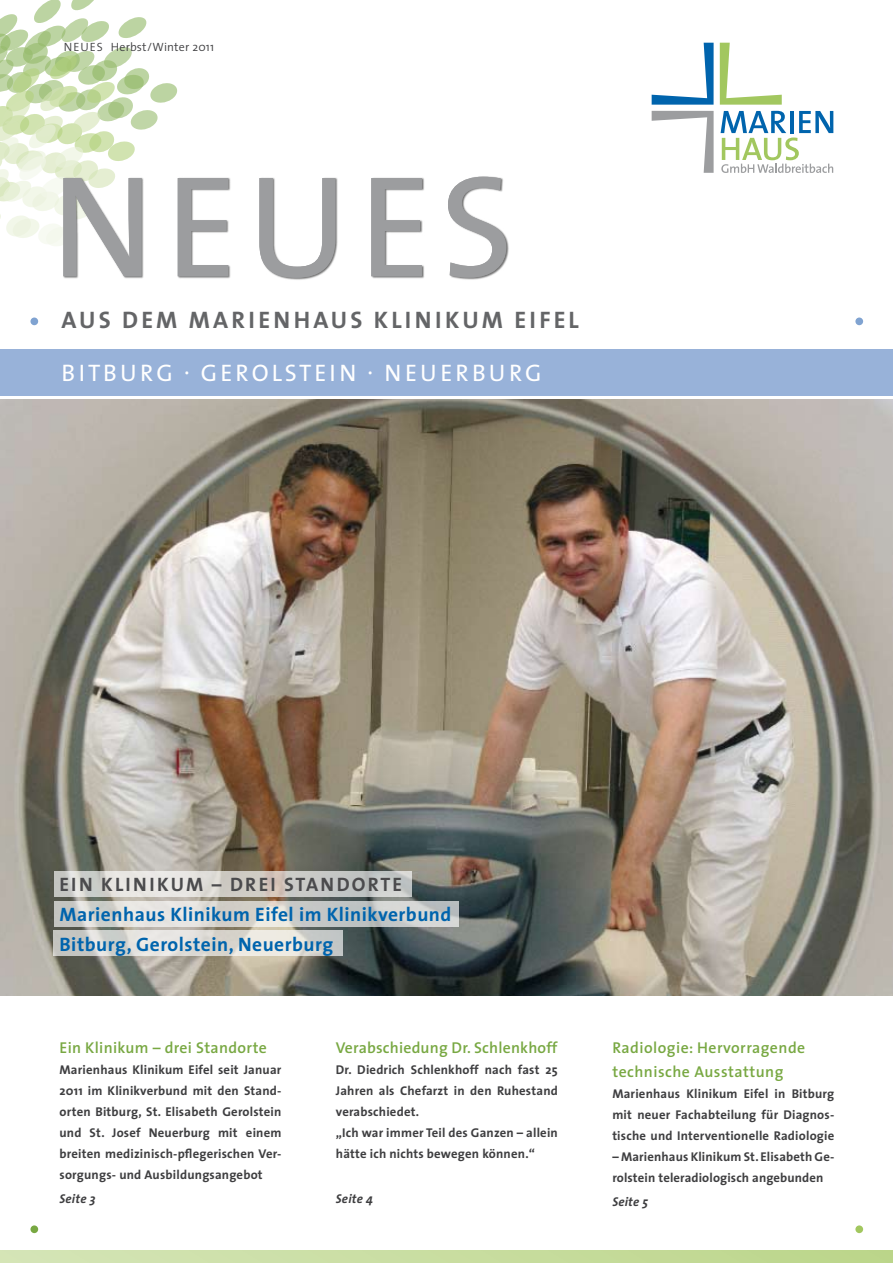
<style>
.page{position:relative;width:893px;height:1263px;background:#fff}
.page>*{position:absolute;margin:0;border:0;box-sizing:border-box;transform-origin:0 0}
.t1{font:700 24px "The Sans";letter-spacing:.13em;color:#646567}
.t2{font:24px "The Sans";letter-spacing:.13em;color:#fff}
.t3{font:700 19.5px/30px "The Sans";letter-spacing:.025em;color:#0064ad}
.t4{font:700 19.5px "The Sans";letter-spacing:.11em;color:#4b4b4d}
.t5{font:600 15.75px/24px "The Sans";letter-spacing:.02em;color:#78a842}
.t6{font:700 12.75px/21px "The Sans";letter-spacing:.015em;color:#3e3e40;text-align:justify}
.t7{font:italic 700 12.75px "The Sans";letter-spacing:.015em;color:#3e3e40}
.t8{font:300 12px "The Sans";letter-spacing:.015em;color:#3e3e40}
.s1{font-family:"Myriad Pro"}
</style>
<div class="page">
<div style="left:0;top:349px;width:893px;height:46px;background:#98b2d9"></div>
<img style="left:0;top:400px;width:893px;height:595px">
<svg style="left:721px;top:111px;width:112px;height:62px"></svg>
<svg style="left:652px;top:43px;width:62px;height:62px"></svg>
<svg style="left:720px;top:43px;width:62px;height:62px"></svg>
<svg style="left:652px;top:111px;width:62px;height:62px"></svg>
<div style="left:855px;top:317px;width:8px;height:8px;background:#80a3d1;border-radius:50%"></div>
<div style="left:30px;top:317px;width:8px;height:8px;background:#80a3d1;border-radius:50%"></div>
<div style="left:855px;top:1225px;width:8px;height:8px;background:#a2c75f;border-radius:50%"></div>
<div style="left:30px;top:1225px;width:8px;height:8px;background:#78a842;border-radius:50%"></div>
<svg style="left:54px;top:871px;width:357px;height:25px;background:#d3d2ce"></svg>
<svg style="left:54px;top:901px;width:404px;height:25px;background:#d3d3d0"></svg>
<svg style="left:54px;top:931px;width:289px;height:25px;background:#dad9d4"></svg>
<svg style="left:0;top:1250px;width:893px;height:13px;background:#c8dda0"></svg>
<div style="left:62px;top:175px;width:447px;height:106px;background:#000;opacity:.55"></div>
<svg style="left:0;top:0;width:506px;height:278px"></svg>
<p class="t8" style="left:64px;top:37px;width:152px">neues Herbst/Winter 2011</p>
<h1 class="t1" style="left:62px;top:300px;width:80px">aus dem</h1>
<h1 class="t1" style="left:189px;top:300px;width:41px">Marien</h1>
<h1 class="t1" style="left:294px;top:300px;width:126px">haus klinik</h1>
<h1 class="t1" style="left:462px;top:300px;width:118px">um Eife l</h1>
<h1 class="t2" style="left:62px;top:353px;width:481px">BITBURG <span class="s1">·</span> GEROLSTEIN <span class="s1">·</span> N EUERBURG</h1>
<h2 class="t4" style="left:60px;top:868px;width:78px">Ein Klinik</h2>
<h2 class="t4" style="left:171px;top:868px;width:72px">um – drei</h2>
<h2 class="t4" style="left:284px;top:868px;width:26px">Stand</h2>
<h2 class="t4" style="left:352px;top:868px;width:28px">orte</h2>
<h2 class="t3" style="left:60px;top:899px;width:393px">Marienhaus Klinikum Eifel im Klinikverbund<br>Bitburg, Gerolstein, Neuerburg</h2>
<p class="t5" style="left:60px;top:1035px;width:209px">Ein Klinikum – drei Standorte</p>
<p class="t6" style="left:60px;top:1059px;width:223px">Marienhaus Klinikum Eifel seit Januar 2011 im Klinikverbund mit den Stand&shy;orten Bitburg, St. Elisabeth Gerolstein und St. Josef Neuerburg mit einem breiten medizinisch-pflegerischen Ver&shy;sorgungs- und Ausbildungsangebot</p>
<p class="t7" style="left:60px;top:1188px;width:37px">Seite 3</p>
<p class="t5" style="left:336px;top:1035px;width:223px">Verabschiedung Dr. Schlenkhoff</p>
<p class="t6" style="left:336px;top:1059px;width:223px;text-align:left">Dr. Diedrich Schlenkhoff nach fast 25<br>Jahren als Chefarzt in den Ruhestand verabschiedet.<br>„Ich war immer Teil des Ganzen – allein hätte ich nichts bewegen können.“</p>
<p class="t7" style="left:336px;top:1188px;width:39px">Seite 4</p>
<p class="t5" style="left:612px;top:1035px;width:194px">Radiologie: Hervorragende technische Ausstattung</p>
<p class="t6" style="left:612px;top:1083px;width:223px">Marienhaus Klinikum Eifel in Bitburg mit neuer Fachabteilung für Diagnos&shy;tische und Interventionelle Radiologie</p>
<p class="t6" style="left:612px;top:1146px;width:223px">– Marienhaus Klinikum St. Elisabeth Ge&shy;rolstein teleradiologisch angebunden</p>
<p class="t7" style="left:612px;top:1191px;width:37px">Seite 5</p>
</div>
